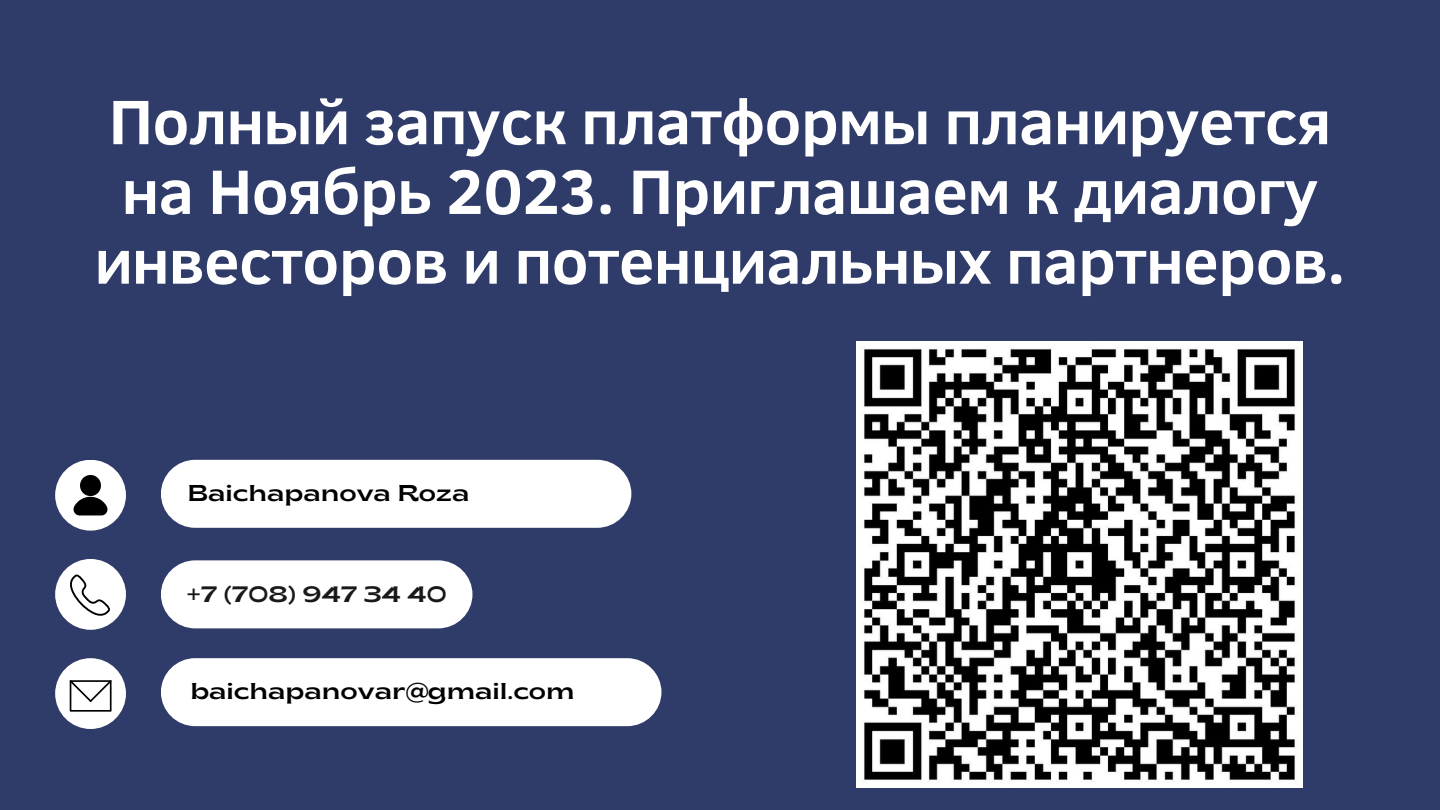
<style>
.page{position:relative;width:1440px;height:810px;background:#2f3b69}
.page>*{position:absolute;margin:0;border:0;box-sizing:border-box;transform-origin:0 0}
.t1{font:700 64px/69.8px "Clear Sans";letter-spacing:-.01em;color:#fff;text-align:center}
.t2{font:semi-expanded 22.9px "Brice";color:#000}
.t3{font:semi-expanded 22.3px "Brice";color:#191919}
</style>
<div class="page">
<div style="left:161px;top:560px;width:311px;height:68px;background:#fff;border-radius:34px"></div>
<div style="left:161px;top:460px;width:470px;height:68px;background:#fff;border-radius:34px"></div>
<div style="left:161px;top:658px;width:500px;height:68px;background:#fff;border-radius:34px"></div>
<div style="left:55px;top:559px;width:71px;height:71px;background:#fff;border-radius:50%"></div>
<div style="left:55px;top:658px;width:71px;height:71px;background:#fff;border-radius:50%"></div>
<div style="left:55px;top:460px;width:71px;height:71px;background:#fff;border-radius:50%"></div>
<svg style="left:70px;top:574px;width:40px;height:42px"></svg>
<svg style="left:70px;top:680px;width:42px;height:32px"></svg>
<svg style="left:74px;top:475px;width:33px;height:40px"></svg>
<img style="left:857px;top:342px;width:446px;height:446px">
<p class="t1" style="left:95px;top:84px;width:1252px">Полный запуск платформы планируется на Ноябрь 2023. Приглашаем к диалогу инвесторов и потенциальных партнеров.</p>
<p class="t2" style="left:187px;top:484px;width:283px">Baichapanova Roza</p>
<p class="t3" style="left:187px;top:586px;width:261px">+7 (708) 947 34 40</p>
<p class="t2" style="left:190px;top:682px;width:386px">baichapanovar@gmail.com</p>
</div>
